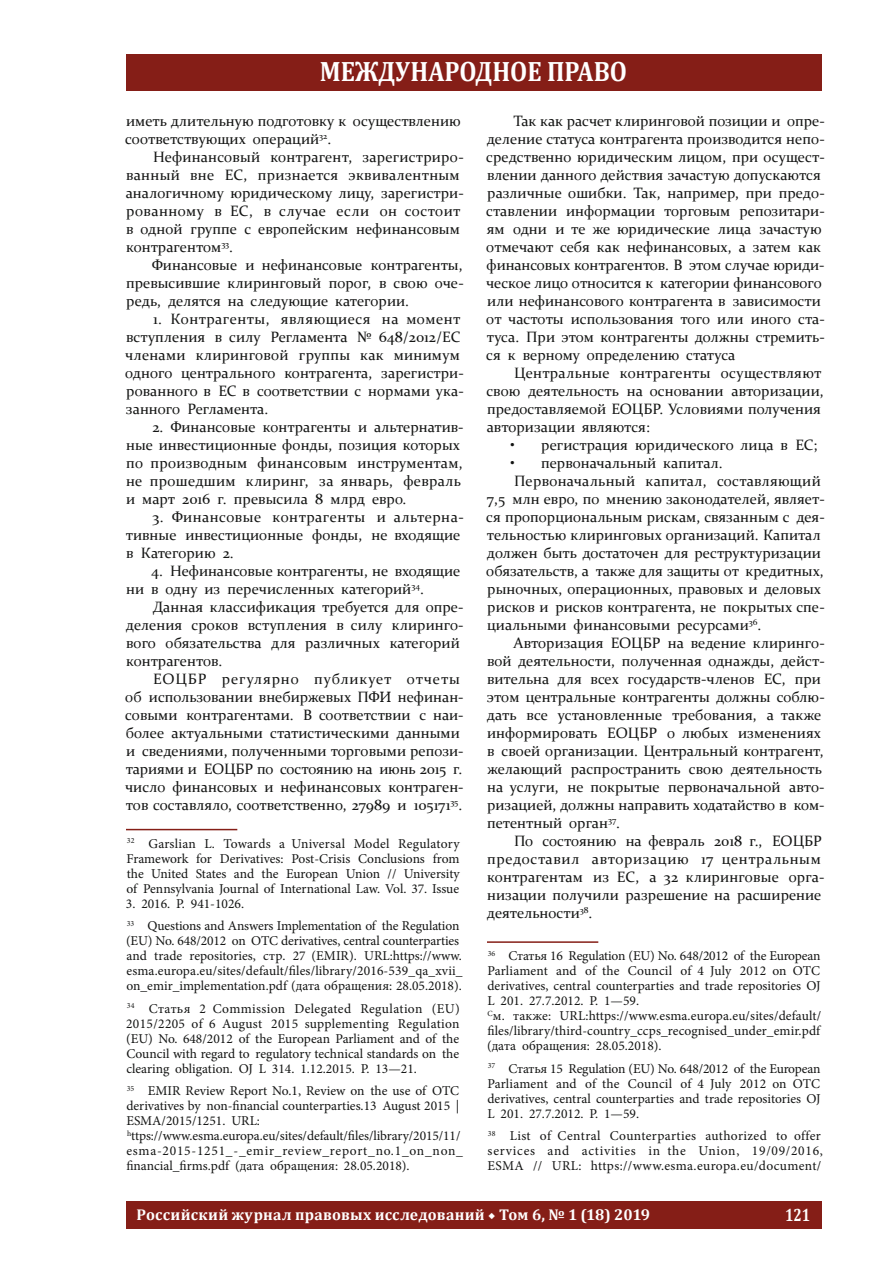
<style>
.page{position:relative;width:893px;height:1263px;background:#fff}
.page>*{position:absolute;margin:0;border:0;box-sizing:border-box;transform-origin:0 0}
.t1{font:700 28.2px "Cambria";color:#fff;scale:.88 1}
.t2{font:700 17.85px "Cambria";color:#fff;scale:.8 1}
.t3{font:700 15.6px "Cambria";letter-spacing:.015em;color:#fff}
.t4{font:15px/18px "Constantia";color:#131413}
.t5{font:15px "Constantia";letter-spacing:.04em;color:#131413}
.t6{font:13.5px/15px "Minion Pro";color:#131413}
.t7{font:13.5px/15px "Minion Pro";letter-spacing:.03em;color:#131413}
.s1{font-family:"Minion Pro"}
</style>
<div class="page">
<div style="left:126px;top:54px;width:695px;height:36px;background:#851e17"></div>
<div style="left:126px;top:1202px;width:695px;height:27px;background:#851e17"></div>
<hr style="left:126px;top:829px;width:111px;height:1px;background:#851e17">
<hr style="left:487px;top:941px;width:111px;height:2px;background:#851e17">
<h1 class="t1" style="left:320px;top:51px;width:350px">МЕЖДУНАРОДНОЕ ПРАВО</h1>
<p class="t4" style="left:125px;top:111px;width:337px">иметь длительную подготовку к осуществлению соответствующих операций<sup>32</sup>.</p>
<p class="t4" style="left:126px;top:147px;width:339px;text-indent:27px">Нефинансовый контрагент, зарегистриро&shy;ванный вне ЕС, признается эквивалентным аналогичному юридическому лицу, зарегистри&shy;рованному в ЕС, в случае если он состоит в одной группе с европейским нефинансовым контрагентом<sup>33</sup>.</p>
<p class="t4" style="left:126px;top:255px;width:339px;text-align:justify;text-indent:26px">Финансовые и нефинансовые контрагенты, превысившие клиринговый порог, в свою оче&shy;редь, делятся на следующие категории.</p>
<p class="t4" style="left:125px;top:309px;width:340px;text-indent:28px">1. Контрагенты, являющиеся на момент вступления в силу Регламента № 648/2012/ЕС членами клиринговой группы как минимум одного центрального контрагента, зарегистри&shy;рованного в ЕС в соответствии с нормами ука&shy;занного Регламента.</p>
<p class="t4" style="left:126px;top:417px;width:339px;text-indent:26px">2. Финансовые контрагенты и альтернатив&shy;ные инвестиционные фонды, позиция которых по производным финансовым инструментам, не прошедшим клиринг, за январь, февраль и март 2016 г. превысила 8 млрд евро.</p>
<p class="t4" style="left:126px;top:507px;width:339px;text-indent:27px">3. Финансовые контрагенты и альтерна&shy;тивные инвестиционные фонды, не входящие в Категорию 2.</p>
<p class="t4" style="left:126px;top:561px;width:336px;text-indent:25px">4. Нефинансовые контрагенты, не входящие ни в одну из перечисленных категорий<sup>34</sup>.</p>
<p class="t4" style="left:126px;top:597px;width:339px;text-indent:27px">Данная классификация требуется для опре&shy;деления сроков вступления в силу клиринго&shy;вого обязательства для различных категорий контрагентов.</p>
<p class="t4" style="left:125px;top:669px;width:340px;text-indent:28px">ЕОЦБР регулярно публикует отчеты об использовании внебиржевых ПФИ нефинан&shy;совыми контрагентами. В соответствии с наи&shy;более актуальными статистическими данными и сведениями, полученными торговыми репози&shy;тариями и ЕОЦБР по состоянию на июнь 2015 г. число финансовых и нефинансовых контраген&shy;тов составляло, соответственно, 27989 и 105171<sup>35</sup>.</p>
<p class="t6" style="left:126px;top:836px;width:335px;text-align:justify"><sup>32</sup> Garslian L. Towards a Universal Model Regulatory Framework for Derivatives: Post-Crisis Conclusions from the United States and the European Union // University of Pennsylvania Journal of International Law. Vol. 37. Issue</p>
<p class="t6" style="left:126px;top:892px;width:335px;line-height:22.5px">3. 2016. P. 941-1026.<br><sup>33</sup> Questions and Answers Implementation of the Regulation</p>
<p class="t6" style="left:126px;top:933px;width:338px">(EU) No. 648/2012 on OTC derivatives, central counterparties and trade repositories, стр. 27 (EMIR). URL:https://www. esma.europa.eu/sites/default/files/library/2016-539_qa_xvii_ on_emir_implementation.pdf (дата обращения: 28.05.2018).</p>
<p class="t6" style="left:126px;top:1001px;width:335px;text-align:justify"><sup>34</sup> Cтатья 2 Commission Delegated Regulation (EU)<br>2015/2205 of 6 August 2015 supplementing Regulation (EU) No. 648/2012 of the European Parliament and of the Council with regard to regulatory technical standards on the clearing obligation. OJ L 314. 1.12.2015. P. 13—21.</p>
<p class="t6" style="left:126px;top:1083px;width:338px"><sup>35</sup> EMIR Review Report No.1, Review on the use of OTC derivatives by non-financial counterparties.13 August 2015 | ESMA/2015/1251. URL: <sup>h</sup>ttps://www.esma.europa.eu/sites/default/files/library/2015/11/ esma-2015-1251_-_emir_review_report_no.1_on_non_ financial_firms.pdf (дата обращения: 28.05.2018).</p>
<p class="t4" style="left:486px;top:111px;width:340px;text-indent:27px">Так как расчет клиринговой позиции и опре&shy;деление статуса контрагента производится непо&shy;средственно юридическим лицом, при осущест&shy;влении данного действия зачастую допускаются различные ошибки. Так, например, при предо&shy;ставлении информации торговым репозитари&shy;ям одни и те же юридические лица зачастую отмечают себя как нефинансовых, а затем как финансовых контрагентов. В этом случае юриди&shy;ческое лицо относится к категории финансового или нефинансового контрагента в зависимости от частоты использования того или иного ста&shy;туса. При этом контрагенты должны стремить&shy;ся к верному определению статуса</p>
<p class="t4" style="left:486px;top:363px;width:339px;text-indent:28px">Центральные контрагенты осуществляют свою деятельность на основании авторизации, предоставляемой ЕОЦБР. Условиями получения авторизации являются:</p>
<p class="t4" style="left:511px;top:435px;width:308px">• регистрация юридического лица в ЕС;</p>
<p class="t4" style="left:511px;top:453px;width:214px">• первоначальный капитал.</p>
<p class="t4" style="left:514px;top:471px;width:308px">Первоначальный капитал, составляющий</p>
<p class="t4" style="left:487px;top:489px;width:339px">7,5 млн евро, по мнению законодателей, являет-</p>
<p class="t4" style="left:486px;top:507px;width:340px">ся пропорциональным рискам, связанным с дея-</p>
<p class="t4" style="left:487px;top:525px;width:335px">тельностью клиринговых организаций. Капитал</p>
<p class="t4" style="left:487px;top:543px;width:335px">должен быть достаточен для реструктуризации</p>
<p class="t4" style="left:486px;top:561px;width:339px">обязательств, а также для защиты от кредитных,</p>
<p class="t4" style="left:487px;top:579px;width:335px">рыночных, операционных, правовых и деловых</p>
<p class="t4" style="left:487px;top:597px;width:339px">рисков и рисков контрагента, не покрытых спе-</p>
<p class="t4" style="left:487px;top:615px;width:276px">циальными финансовыми ресурсами<sup>36</sup>.</p>
<p class="t4" style="left:514px;top:633px;width:313px">Авторизация ЕОЦБР на ведение клиринго-</p>
<p class="t4" style="left:487px;top:651px;width:339px">вой деятельности, полученная однажды, дейст-</p>
<p class="t4" style="left:487px;top:669px;width:335px">вительна для всех государств-членов ЕС, при</p>
<p class="t4" style="left:487px;top:687px;width:339px">этом центральные контрагенты должны соблю-</p>
<p class="t4" style="left:487px;top:705px;width:336px">дать все установленные требования, а также</p>
<p class="t4" style="left:487px;top:723px;width:335px">информировать ЕОЦБР о любых изменениях</p>
<p class="t4" style="left:487px;top:741px;width:338px">в своей организации. Центральный контрагент,</p>
<p class="t4" style="left:487px;top:759px;width:336px">желающий распространить свою деятельность</p>
<p class="t4" style="left:487px;top:777px;width:339px">на услуги, не покрытые первоначальной авто-</p>
<p class="t4" style="left:487px;top:795px;width:339px">ризацией, должны направить ходатайство в ком-</p>
<p class="t4" style="left:487px;top:813px;width:134px">петентный орган<sup>37</sup>.</p>
<p class="t4" style="left:514px;top:831px;width:309px">По состоянию на февраль 2018 г., ЕОЦБР</p>
<p class="t5" style="left:487px;top:849px;width:335px">предоставил авторизацию 17 центральным</p>
<p class="t4" style="left:487px;top:867px;width:339px">контрагентам из ЕС, а 32 клиринговые орга-</p>
<p class="t4" style="left:487px;top:885px;width:336px">низации получили разрешение на расширение</p>
<p class="t4" style="left:487px;top:903px;width:107px">деятельности<sup>38</sup>.</p>
<p class="t6" style="left:487px;top:948px;width:336px"><sup>36</sup> Статья 16 Regulation (EU) No. 648/2012 of the European Parliament and of the Council of 4 July 2012 on OTC derivatives, central counterparties and trade repositories OJ L 201. 27.7.2012. P. 1—59.<br><sup>С</sup>м. также: URL:https://www.esma.europa.eu/sites/default/ files/library/third-country_ccps_recognised_under_emir.pdf (дата обращения: 28.05.2018).</p>
<p class="t6" style="left:487px;top:1061px;width:335px;text-align:justify"><sup>37</sup> Статья 15 Regulation (EU) No. 648/2012 of the European Parliament and of the Council of 4 July 2012 on OTC derivatives, central counterparties and trade repositories OJ L 201. 27.7.2012. P. 1—59.</p>
<p class="t7" style="left:487px;top:1128px;width:337px"><sup>38</sup> List of Central Counterparties authorized to offer services and activities in the Union, 19/09/2016,<br>ESMA // URL: https://www.esma.europa.eu/document/</p>
<p class="t3" style="left:137px;top:1203px;width:515px">Российский журнал правовых исследований <span class="s1">◆</span> Том 6, № 1 (18) 2019</p>
<p class="t2" style="left:785px;top:1202px;width:33px">121</p>
</div>
